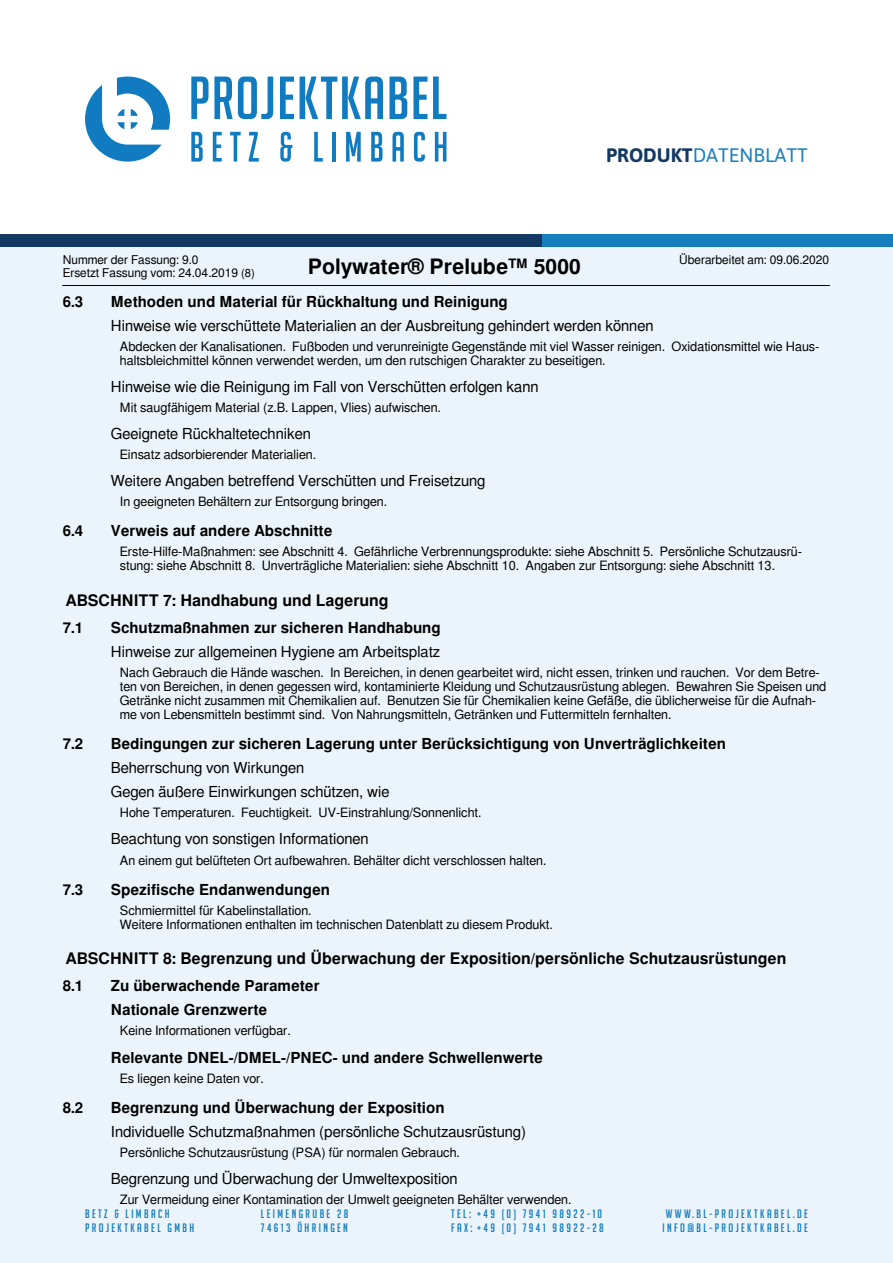
<style>
.page{position:relative;width:893px;height:1263px;background:#fff}
.page>*{position:absolute;margin:0;border:0;box-sizing:border-box;transform-origin:0 0}
.t1{font:700 21px "Free Sans";color:#000}
.t2{font:19.5px "Asap";color:#167ebe}
.t3{font:700 15.75px "Free Sans";color:#000}
.t4{font:15px/24px "Free Sans";color:#000}
.t5{font:700 15px/24px "Free Sans";color:#000}
.t6{font:12.75px/14.1px "Free Sans";color:#000}
.t7{font:12px "Big Noodle Titling";letter-spacing:.2em;color:#167ebe}
.t8{font:12px/13.2px "Free Sans";color:#000}
.s1{font-weight:700;color:#133962}
.s2{font-size:11.25px}
.s3{font-weight:700}
.s4{font-weight:400}
</style>
<div class="page">
<div style="left:0;top:247px;width:893px;height:1016px;background:#ebf4fa"></div>
<div style="left:0;top:234px;width:542px;height:13px;background:#133962"></div>
<div style="left:542px;top:234px;width:351px;height:13px;background:#167ebe"></div>
<svg style="left:85px;top:77px;width:85px;height:85px"></svg>
<svg style="left:191px;top:77px;width:17px;height:42px"></svg>
<svg style="left:214px;top:77px;width:59px;height:42px"></svg>
<svg style="left:280px;top:77px;width:14px;height:42px"></svg>
<svg style="left:300px;top:77px;width:83px;height:42px"></svg>
<svg style="left:389px;top:77px;width:18px;height:42px"></svg>
<svg style="left:413px;top:77px;width:14px;height:42px"></svg>
<svg style="left:433px;top:77px;width:13px;height:42px"></svg>
<svg style="left:191px;top:132px;width:12px;height:30px"></svg>
<svg style="left:213px;top:132px;width:9px;height:30px"></svg>
<svg style="left:230px;top:132px;width:11px;height:30px"></svg>
<svg style="left:249px;top:132px;width:10px;height:30px"></svg>
<svg style="left:280px;top:132px;width:12px;height:30px"></svg>
<svg style="left:314px;top:132px;width:9px;height:30px"></svg>
<hr style="left:332px;top:132px;width:4px;height:30px;background:#107bc1">
<svg style="left:346px;top:132px;width:15px;height:30px"></svg>
<svg style="left:371px;top:132px;width:12px;height:30px"></svg>
<svg style="left:392px;top:132px;width:12px;height:30px"></svg>
<svg style="left:414px;top:132px;width:11px;height:30px"></svg>
<svg style="left:435px;top:132px;width:11px;height:30px"></svg>
<hr style="left:63px;top:285px;width:766px;height:1px;background:#000">
<p class="t2" style="left:606px;top:143px;width:203px"><span class="s1">PRODUKT</span>DATENBLATT</p>
<p class="t8" style="left:63px;top:253px;width:194px">Nummer der Fassung: 9.0<br>Ersetzt Fassung vom: 24.04.2019 <span class="s2">(8)</span></p>
<p class="t8" style="left:679px;top:253px;width:152px">Überarbeitet am: 09.06.2020</p>
<p class="t1" style="left:308px;top:251px;width:274px">Polywater® Prelube™ 5000</p>
<p class="t5" style="left:63px;top:290px;width:22px">6.3</p>
<p class="t4" style="left:111px;top:289px;width:544px"><span class="s3">Methoden und Material für Rückhaltung und Reinigung<br></span>Hinweise wie verschüttete Materialien an der Ausbreitung gehindert werden können</p>
<p class="t6" style="left:120px;top:339px;width:701px">Abdecken der Kanalisationen. Fußboden und verunreinigte Gegenstände mit viel Wasser reinigen. Oxidationsmittel wie Haus&shy;haltsbleichmittel können verwendet werden, um den rutschigen Charakter zu beseitigen.</p>
<p class="t4" style="left:111px;top:375px;width:429px">Hinweise wie die Reinigung im Fall von Verschütten erfolgen kann</p>
<p class="t6" style="left:120px;top:400px;width:322px">Mit saugfähigem Material (z.B. Lappen, Vlies) aufwischen.</p>
<p class="t4" style="left:111px;top:422px;width:201px">Geeignete Rückhaltetechniken</p>
<p class="t6" style="left:120px;top:447px;width:198px">Einsatz adsorbierender Materialien.</p>
<p class="t4" style="left:111px;top:469px;width:376px">Weitere Angaben betreffend Verschütten und Freisetzung</p>
<p class="t6" style="left:120px;top:495px;width:269px">In geeigneten Behältern zur Entsorgung bringen.</p>
<p class="t5" style="left:63px;top:520px;width:22px">6.4</p>
<p class="t5" style="left:111px;top:520px;width:223px">Verweis auf andere Abschnitte</p>
<p class="t6" style="left:120px;top:545px;width:684px">Erste-Hilfe-Maßnahmen: see Abschnitt 4. Gefährliche Verbrennungsprodukte: siehe Abschnitt 5. Persönliche Schutzausrü&shy;stung: siehe Abschnitt 8. Unverträgliche Materialien: siehe Abschnitt 10. Angaben zur Entsorgung: siehe Abschnitt 13.</p>
<p class="t3" style="left:66px;top:589px;width:324px">ABSCHNITT 7: Handhabung und Lagerung</p>
<p class="t5" style="left:63px;top:616px;width:22px">7.1</p>
<p class="t4" style="left:111px;top:616px;width:331px"><span class="s3">Schutzmaßnahmen zur sicheren Handhabung<br></span>Hinweise zur allgemeinen Hygiene am Arbeitsplatz</p>
<p class="t6" style="left:120px;top:665px;width:708px">Nach Gebrauch die Hände waschen. In Bereichen, in denen gearbeitet wird, nicht essen, trinken und rauchen. Vor dem Betre&shy;ten von Bereichen, in denen gegessen wird, kontaminierte Kleidung und Schutzausrüstung ablegen. Bewahren Sie Speisen und Getränke nicht zusammen mit Chemikalien auf. Benutzen Sie für Chemikalien keine Gefäße, die üblicherweise für die Aufnah&shy;me von Lebensmitteln bestimmt sind. Von Nahrungsmitteln, Getränken und Futtermitteln fernhalten.</p>
<p class="t5" style="left:63px;top:733px;width:22px">7.2</p>
<p class="t5" style="left:111px;top:733px;width:617px">Bedingungen zur sicheren Lagerung unter Berücksichtigung von Unverträglichkeiten<br><span class="s4">Beherrschung von Wirkungen<br>Gegen äußere Einwirkungen schützen, wie</span></p>
<p class="t6" style="left:120px;top:806px;width:363px">Hohe Temperaturen. Feuchtigkeit. UV-Einstrahlung/Sonnenlicht.</p>
<p class="t4" style="left:111px;top:827px;width:259px">Beachtung von sonstigen Informationen</p>
<p class="t6" style="left:120px;top:853px;width:428px">An einem gut belüfteten Ort aufbewahren. Behälter dicht verschlossen halten.</p>
<p class="t5" style="left:63px;top:878px;width:22px">7.3</p>
<p class="t5" style="left:111px;top:878px;width:221px">Spezifische Endanwendungen</p>
<p class="t6" style="left:120px;top:903px;width:434px">Schmiermittel für Kabelinstallation.<br>Weitere Informationen enthalten im technischen Datenblatt zu diesem Produkt.</p>
<p class="t3" style="left:66px;top:947px;width:722px">ABSCHNITT 8: Begrenzung und Überwachung der Exposition/persönliche Schutzausrüstungen</p>
<p class="t5" style="left:63px;top:975px;width:22px">8.1</p>
<p class="t5" style="left:111px;top:975px;width:210px">Zu überwachende Parameter<br>Nationale Grenzwerte</p>
<p class="t6" style="left:120px;top:1024px;width:172px">Keine Informationen verfügbar.</p>
<p class="t5" style="left:111px;top:1046px;width:434px">Relevante DNEL-/DMEL-/PNEC- und andere Schwellenwerte</p>
<p class="t6" style="left:120px;top:1071px;width:145px">Es liegen keine Daten vor.</p>
<p class="t5" style="left:63px;top:1096px;width:22px">8.2</p>
<p class="t4" style="left:111px;top:1095px;width:417px"><span class="s3">Begrenzung und Überwachung der Exposition<br></span>Individuelle Schutzmaßnahmen (persönliche Schutzausrüstung)</p>
<p class="t6" style="left:120px;top:1145px;width:341px">Persönliche Schutzausrüstung (PSA) für normalen Gebrauch.</p>
<p class="t4" style="left:111px;top:1167px;width:348px">Begrenzung und Überwachung der Umweltexposition</p>
<p class="t6" style="left:120px;top:1192px;width:453px">Zur Vermeidung einer Kontamination der Umwelt geeigneten Behälter verwenden.</p>
<p class="t7" style="left:85px;top:1207px;width:86px">BETZ &amp; LIMBACH</p>
<p class="t7" style="left:85px;top:1222px;width:111px">PROJEKTKABEL GMBH</p>
<p class="t7" style="left:261px;top:1207px;width:89px">LEIMENGRUBE 28</p>
<p class="t7" style="left:261px;top:1222px;width:88px">74613 ÖHRINGEN</p>
<p class="t7" style="left:451px;top:1207px;width:153px">TEL: +49 (0) 7941 98922-10</p>
<p class="t7" style="left:451px;top:1222px;width:154px">FAX: +49 (0) 7941 98922-28</p>
<p class="t7" style="left:666px;top:1207px;width:144px">WWW.BL-PROJEKTKABEL.DE</p>
<p class="t7" style="left:663px;top:1222px;width:147px">INFO@BL-PROJEKTKABEL.DE</p>
</div>
